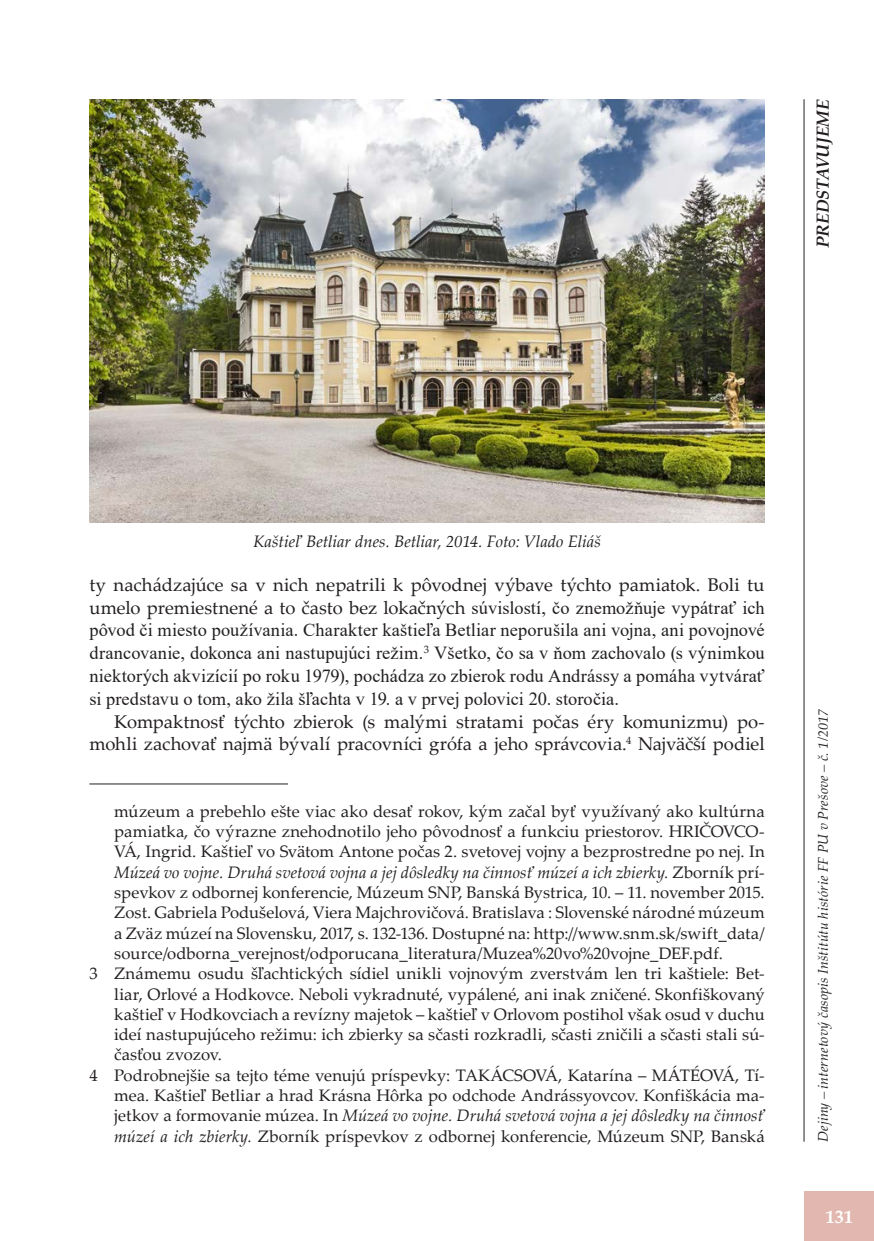
<style>
.page{position:relative;width:874px;height:1241px;background:#fff}
.page>*{position:absolute;margin:0;border:0;box-sizing:border-box;transform-origin:0 0}
.t1{font:18.38px/22.8px "Times New Roman";color:#231f20;text-align:justify}
.t2{font:18.38px/22.8px "Palatino Linotype";color:#231f20}
.t3{font:700 18.38px "Palatino Linotype";color:#fff}
.t4{font:italic 700 17.5px "Palatino Linotype";color:#231f20}
.t5{font:16.62px "Palatino Linotype";letter-spacing:.005em;color:#231f20}
.t6{font:italic 16.62px "Palatino Linotype";color:#231f20}
.t7{font:italic 14px "Palatino Linotype";letter-spacing:.01em;color:#231f20}
.s1{font-family:"Times New Roman"}
.s2{font-style:normal}
.s3{font-style:italic}
</style>
<div class="page">
<div style="left:804px;top:1191px;width:69px;height:49px;background:#e2b7af"></div>
<hr style="left:803px;top:99px;width:1px;height:1042px;background:#231f20">
<hr style="left:89px;top:783px;width:199px;height:1px;background:#231f20">
<img style="left:89px;top:99px;width:675px;height:423px">
<p class="t4" style="left:810px;top:248px;width:150px;rotate:-90deg">PREDSTAVUJEME</p>
<p class="t6" style="left:253px;top:529px;width:349px">Kaštieľ Betliar dnes. Betliar, 2014. Foto: Vlado Eliáš</p>
<p class="t2" style="left:89px;top:572px;width:676px">ty nachádzajúce sa v nich nepatrili k pôvodnej výbave týchto pamiatok. Boli tu umelo premiestnené a to často bez lokačných <span class="s1">súvislostí, čo znemožňuje vypátrať ich</span></p>
<p class="t1" style="left:89px;top:618px;width:676px">pôvod či miesto používania. Charakter kaštieľa Betliar neporušila ani vojna, ani povojnové drancovanie, dokonca ani nastupujúci režim.<sup>3</sup> Všetko, čo sa v ňom zachovalo (s výnimkou niektorých akvizícií po roku 1979), pochádza zo zbierok rodu Andrássy a pomáha vytvárať si predstavu o tom, ako žila šľachta v 19. a v prvej polovici 20. storočia.</p>
<p class="t2" style="left:89px;top:709px;width:676px;text-align:right">Kompaktnosť týchto zbierok (s malými stratami počas éry komunizmu) po&shy;mohli zachovať najmä bývalí pracovníci grófa a jeho správcovia.<sup>4</sup> Najväčší podiel</p>
<p class="t5" style="left:114px;top:799px;width:651px">múzeum a prebehlo ešte viac ako desať rokov, kým začal byť využívaný ako kultúrna</p>
<p class="t5" style="left:114px;top:819px;width:651px">pamiatka, čo výrazne znehodnotilo jeho pôvodnosť a funkciu priestorov. HRIČOVCO-</p>
<p class="t5" style="left:114px;top:839px;width:651px">VÁ, Ingrid. Kaštieľ vo Svätom Antone počas 2. svetovej vojny a bezprostredne po nej. In</p>
<p class="t6" style="left:114px;top:860px;width:651px">Múzeá vo vojne. Druhá svetová vojna a jej dôsledky na činnosť múzeí a ich zbierky. <span class="s2">Zborník prí-</span></p>
<p class="t5" style="left:114px;top:880px;width:651px">spevkov z odbornej konferencie, Múzeum SNP, Banská Bystrica, 10. – 11. november 2015.</p>
<p class="t5" style="left:114px;top:900px;width:651px">Zost. Gabriela Podušelová, Viera Majchrovičová. Bratislava : Slovenské národné múzeum</p>
<p class="t5" style="left:114px;top:920px;width:651px">a Zväz múzeí na Slovensku, 2017, s. 132-136. Dostupné na: http://www.snm.sk/swift_data/</p>
<p class="t5" style="left:114px;top:941px;width:609px">source/odborna_verejnost/odporucana_literatura/Muzea%20vo%20vojne_DEF.pdf.</p>
<p class="t5" style="left:89px;top:961px;width:676px">3 Známemu osudu šľachtických sídiel unikli vojnovým zverstvám len tri kaštiele: Bet-</p>
<p class="t5" style="left:114px;top:981px;width:651px">liar, Orlové a Hodkovce. Neboli vykradnuté, vypálené, ani inak zničené. Skonfiškovaný</p>
<p class="t5" style="left:114px;top:1002px;width:651px">kaštieľ v Hodkovciach a revízny majetok – kaštieľ v Orlovom postihol však osud v duchu</p>
<p class="t5" style="left:114px;top:1022px;width:651px">ideí nastupujúceho režimu: ich zbierky sa sčasti rozkradli, sčasti zničili a sčasti stali sú-</p>
<p class="t5" style="left:114px;top:1042px;width:109px">časťou zvozov.</p>
<p class="t5" style="left:89px;top:1063px;width:676px">4 Podrobnejšie sa tejto téme venujú príspevky: TAKÁCSOVÁ, Katarína – MÁTÉOVÁ, Tí-</p>
<p class="t5" style="left:114px;top:1083px;width:651px">mea. Kaštieľ Betliar a hrad Krásna Hôrka po odchode Andrássyovcov. Konfiškácia ma-</p>
<p class="t6" style="left:114px;top:1103px;width:651px"><span class="s2">jetkov a formovanie múzea. In</span> Múzeá vo vojne. Druhá svetová vojna a jej dôsledky na činnosť</p>
<p class="t5" style="left:114px;top:1123px;width:651px"><span class="s3">múzeí a ich zbierky.</span> Zborník príspevkov z odbornej konferencie, Múzeum SNP, Banská</p>
<p class="t7" style="left:812px;top:1141px;width:434px;rotate:-90deg">Dejiny – internetový časopis Inštitútu histórie FF PU v Prešove – č. 1/2017</p>
<p class="t3" style="left:825px;top:1203px;width:29px">131</p>
</div>
